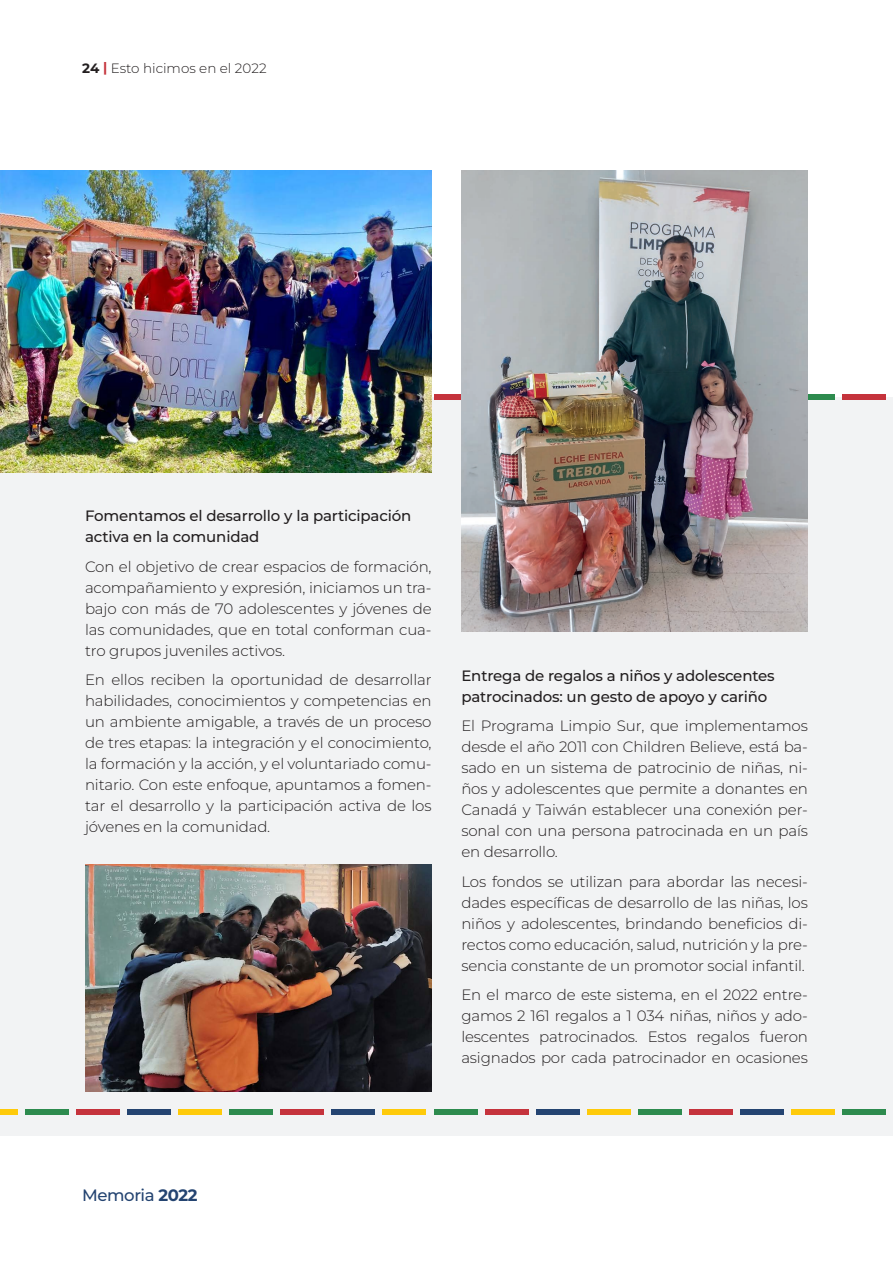
<style>
.page{position:relative;width:893px;height:1263px;background:#fff}
.page>*{position:absolute;margin:0;border:0;box-sizing:border-box;transform-origin:0 0}
.t1{font:500 16.5px "Montserrat";letter-spacing:-.025em;color:#244471}
.texto_central{font:300 15px/21px "Montserrat";letter-spacing:-.01em;color:#231f20;text-align:justify}
.texto_central_medium{font:500 15px/21px "Montserrat";letter-spacing:-.01em;color:#231f20}
.t2{font:300 13.5px "Montserrat";color:#231f20}
.s1{font-weight:700}
.s2{font-weight:700;color:#c5333c}
</style>
<div class="page">
<div style="left:0;top:397px;width:893px;height:738px;background:#f2f3f4"></div>
<div style="left:0;top:1109px;width:17px;height:6px;background:#feca0a"></div>
<div style="left:25px;top:1109px;width:43px;height:6px;background:#2d8b4e"></div>
<div style="left:76px;top:1109px;width:43px;height:6px;background:#c5333c"></div>
<div style="left:127px;top:1109px;width:43px;height:6px;background:#244471"></div>
<div style="left:178px;top:1109px;width:43px;height:6px;background:#feca0a"></div>
<div style="left:229px;top:1109px;width:43px;height:6px;background:#2d8b4e"></div>
<div style="left:280px;top:1109px;width:43px;height:6px;background:#c5333c"></div>
<div style="left:332px;top:1109px;width:43px;height:6px;background:#244471"></div>
<div style="left:383px;top:1109px;width:43px;height:6px;background:#feca0a"></div>
<div style="left:434px;top:1109px;width:43px;height:6px;background:#2d8b4e"></div>
<div style="left:485px;top:1109px;width:43px;height:6px;background:#c5333c"></div>
<div style="left:536px;top:1109px;width:43px;height:6px;background:#244471"></div>
<div style="left:587px;top:1109px;width:43px;height:6px;background:#feca0a"></div>
<div style="left:638px;top:1109px;width:43px;height:6px;background:#2d8b4e"></div>
<div style="left:689px;top:1109px;width:43px;height:6px;background:#c5333c"></div>
<div style="left:740px;top:1109px;width:43px;height:6px;background:#244471"></div>
<div style="left:791px;top:1109px;width:43px;height:6px;background:#feca0a"></div>
<div style="left:842px;top:1109px;width:43px;height:6px;background:#2d8b4e"></div>
<div style="left:434px;top:394px;width:43px;height:6px;background:#c5333c"></div>
<div style="left:791px;top:394px;width:43px;height:6px;background:#2d8b4e"></div>
<div style="left:842px;top:394px;width:43px;height:6px;background:#c5333c"></div>
<img style="left:0;top:170px;width:432px;height:302px">
<img style="left:461px;top:170px;width:347px;height:461px">
<img style="left:85px;top:864px;width:347px;height:228px">
<p class="t2" style="left:82px;top:60px;width:186px"><span class="s1">24</span> <span class="s2">|</span> Esto hicimos en el 2022</p>
<p class="texto_central_medium" style="left:85px;top:505px;width:328px">Fomentamos el desarrollo y la participación activa en la comunidad</p>
<p class="texto_central" style="left:85px;top:556px;width:348px">Con el objetivo de crear espacios de formación, acompañamiento y expresión, iniciamos un tra&shy;bajo con más de 70 adolescentes y jóvenes de las comunidades, que en total conforman cua&shy;tro grupos juveniles activos.</p>
<p class="texto_central" style="left:85px;top:669px;width:348px">En ellos reciben la oportunidad de desarrollar habilidades, conocimientos y competencias en un ambiente amigable, a través de un proceso de tres etapas: la integración y el conocimiento, la formación y la acción, y el voluntariado comu&shy;nitario. Con este enfoque, apuntamos a fomen&shy;tar el desarrollo y la participación activa de los jóvenes en la comunidad.</p>
<p class="texto_central_medium" style="left:461px;top:664px;width:315px">Entrega de regalos a niños y adolescentes patrocinados: un gesto de apoyo y cariño</p>
<p class="texto_central" style="left:461px;top:715px;width:348px">El Programa Limpio Sur, que implementamos desde el año 2011 con Children Believe, está ba&shy;sado en un sistema de patrocinio de niñas, ni&shy;ños y adolescentes que permite a donantes en Canadá y Taiwán establecer una conexión per&shy;sonal con una persona patrocinada en un país en desarrollo.</p>
<p class="texto_central" style="left:461px;top:870px;width:348px">Los fondos se utilizan para abordar las necesi&shy;dades específicas de desarrollo de las niñas, los niños y adolescentes, brindando beneficios di&shy;rectos como educación, salud, nutrición y la pre&shy;sencia constante de un promotor social infantil.</p>
<p class="texto_central" style="left:461px;top:984px;width:348px">En el marco de este sistema, en el 2022 entre&shy;gamos 2 161 regalos a 1 034 niñas, niños y ado&shy;lescentes patrocinados. Estos regalos fueron asignados por cada patrocinador en ocasiones</p>
<p class="t1" style="left:82px;top:1184px;width:117px">Memoria <span class="s1">2022</span></p>
</div>
